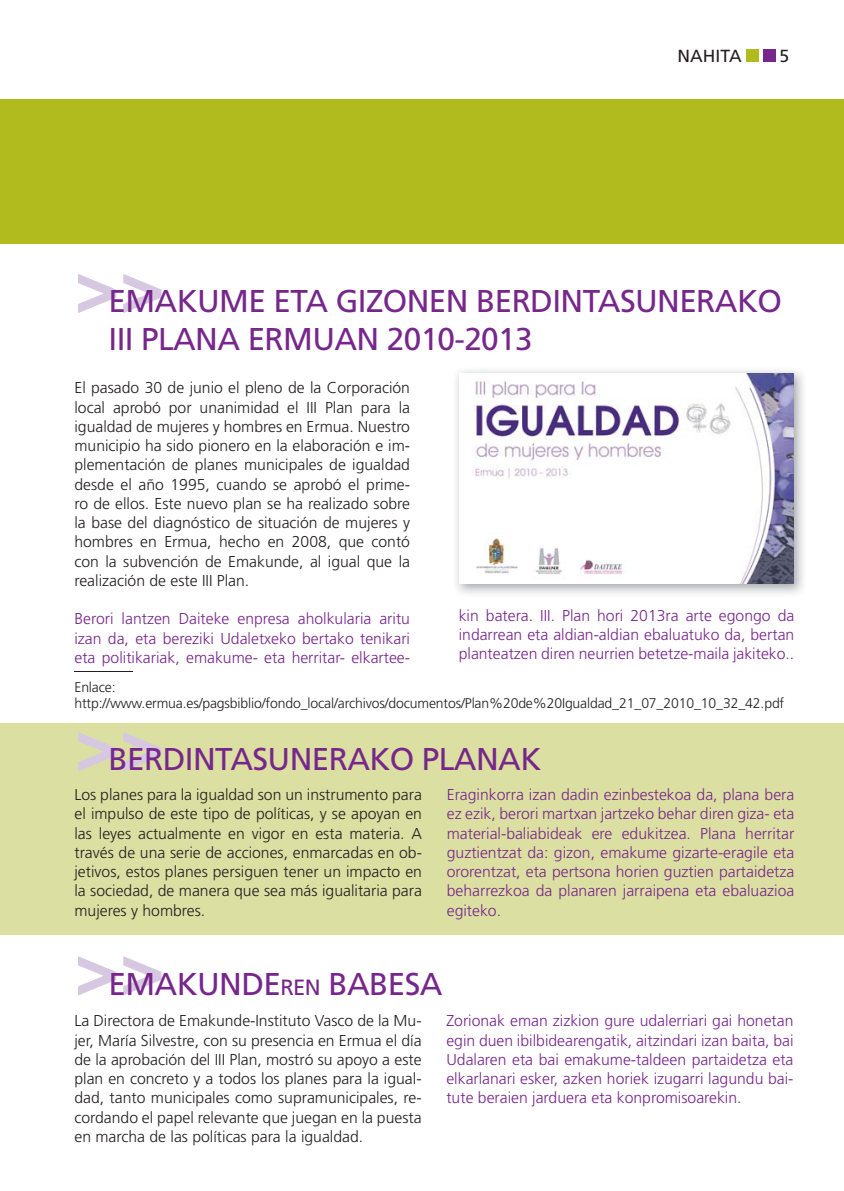
<style>
.page{position:relative;width:844px;height:1191px;background:#fff}
.page>*{position:absolute;margin:0;border:0;box-sizing:border-box;transform-origin:0 0}
.t1{font:900 75.42px "Frutiger";color:#d7c8e1}
.t2{font:31.5px/37.8px "Frutiger";letter-spacing:-.02em;color:#77278b}
.t3{font:17.5px "Frutiger";color:#231f20}
.t4{font:300 15.75px/19.2px "Frutiger";color:#231f20;text-align:justify}
.t5{font:300 15.75px/19.2px "Frutiger";color:#77278b;text-align:justify}
.t6{font:300 14px/15.8px "Frutiger";letter-spacing:-.01em;color:#231f20}
.s1{font-size:22.05px}
</style>
<div class="page">
<div style="left:0;top:723px;width:843px;height:212px;background:#dcdfa2"></div>
<div style="left:0;top:99px;width:843px;height:144px;background:#b2bb1d"></div>
<div style="left:763px;top:50px;width:12px;height:12px;background:#77278b"></div>
<div style="left:745px;top:50px;width:13px;height:12px;background:#b2bb1d"></div>
<img style="left:456px;top:370px;width:348px;height:224px">
<img style="left:459px;top:373px;width:333px;height:210px">
<hr style="left:74px;top:671px;width:59px;height:1px;background:#231f20">
<p class="t3" style="left:677px;top:49px;width:66px">NAHITA</p>
<p class="t3" style="left:779px;top:49px;width:11px">5</p>
<h1 class="t1" style="left:74px;top:256px;width:92px">&gt;&gt;</h1>
<h2 class="t2" style="left:109px;top:285px;width:674px">EMAKUME ETA GIZONEN BERDINTASUNERAKO<br>III PLANA ERMUAN 2010-2013</h2>
<p class="t4" style="left:74px;top:379px;width:337px">El pasado 30 de junio el pleno de la Corporación local aprobó por unanimidad el III Plan para la igualdad de mujeres y hombres en Ermua. Nuestro municipio ha sido pionero en la elaboración e im&shy;plementación de planes municipales de igualdad desde el año 1995, cuando se aprobó el prime&shy;ro de ellos. Este nuevo plan se ha realizado sobre la base del diagnóstico de situación de mujeres y hombres en Ermua, hecho en 2008, que contó con la subvención de Emakunde, al igual que la realización de este III Plan.</p>
<p class="t5" style="left:74px;top:610px;width:337px">Berori lantzen Daiteke enpresa aholkularia aritu izan da, eta bereziki Udaletxeko bertako tenikari eta politikariak, emakume- eta herritar- elkartee-</p>
<p class="t5" style="left:458px;top:607px;width:337px">kin batera. III. Plan hori 2013ra arte egongo da indarrean eta aldian-aldian ebaluatuko da, bertan planteatzen diren neurrien betetze-maila jakiteko..</p>
<p class="t6" style="left:74px;top:680px;width:711px">Enlace: http://www.ermua.es/pagsbiblio/fondo_local/archivos/documentos/Plan%20de%20Igualdad_21_07_2010_10_32_42.pdf</p>
<h1 class="t1" style="left:74px;top:714px;width:92px">&gt;&gt;</h1>
<h2 class="t2" style="left:109px;top:743px;width:434px">BERDINTASUNERAKO PLANAK</h2>
<p class="t4" style="left:74px;top:786px;width:349px">Los planes para la igualdad son un instrumento para el impulso de este tipo de políticas, y se apoyan en las leyes actualmente en vigor en esta materia. A través de una serie de acciones, enmarcadas en ob&shy;jetivos, estos planes persiguen tener un impacto en la sociedad, de manera que sea más igualitaria para mujeres y hombres.</p>
<p class="t5" style="left:446px;top:786px;width:349px">Eraginkorra izan dadin ezinbestekoa da, plana bera ez ezik, berori martxan jartzeko behar diren giza- eta material-baliabideak ere edukitzea. Plana herritar guztientzat da: gizon, emakume gizarte-eragile eta ororentzat, eta pertsona horien guztien partaidetza beharrezkoa da planaren jarraipena eta ebaluazioa egiteko.</p>
<h1 class="t1" style="left:74px;top:938px;width:92px">&gt;&gt;</h1>
<h2 class="t2" style="left:109px;top:967px;width:335px">EMAKUNDE<span class="s1">REN</span> BABESA</h2>
<p class="t4" style="left:74px;top:1012px;width:348px">La Directora de Emakunde-Instituto Vasco de la Mu&shy;jer, María Silvestre, con su presencia en Ermua el día de la aprobación del III Plan, mostró su apoyo a este plan en concreto y a todos los planes para la igual&shy;dad, tanto municipales como supramunicipales, re&shy;cordando el papel relevante que juegan en la puesta en marcha de las políticas para la igualdad.</p>
<p class="t5" style="left:446px;top:1012px;width:348px">Zorionak eman zizkion gure udalerriari gai honetan egin duen ibilbidearengatik, aitzindari izan baita, bai Udalaren eta bai emakume-taldeen partaidetza eta elkarlanari esker, azken horiek izugarri lagundu bai&shy;tute beraien jarduera eta konpromisoarekin.</p>
</div>
